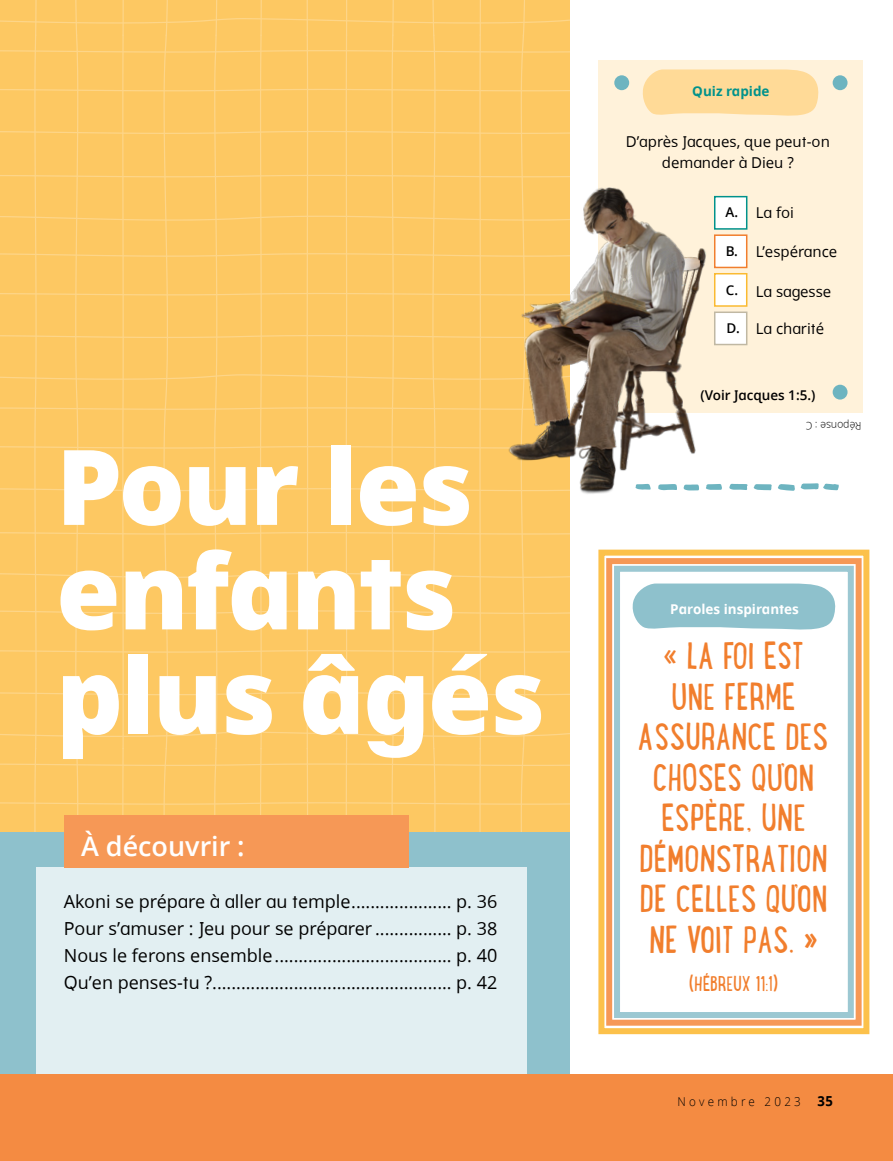
<style>
.page{position:relative;width:893px;height:1161px;background:#fff}
.page>*{position:absolute;margin:0;border:0;box-sizing:border-box;transform-origin:0 0}
.t1{font:800 104.55px/104.6px "Dots Solidlds Lat";letter-spacing:-.025em;color:#fff}
.t2{font:40.5px/40.5px "Lunch Box";letter-spacing:-.01em;color:#f17e2d;text-align:center}
.t3{font:600 27px "Dots Solidlds Lat";color:#fff}
.p2{font:22.5px "Lunch Box";letter-spacing:-.01em;color:#f17e2d}
.p2_title_toc_ul-1{font:18px "Dots Solidlds Lat";color:#000}
.p2_ALPHA-1{font:15px/20.7px "Dots Solidlds Lat";color:#000;text-align:center}
.p2-2{font:600 13.5px "Dots Solidlds Lat";color:#000}
.h2_white{font:700 13.5px "Dots Solidlds Lat";color:#fff}
.h2_teal{font:700 13.5px "Dots Solidlds Lat";color:#00928b}
.t4{font:300 12.3px "Dots Solidlds Lat";letter-spacing:.28em;color:#000;scale:.95 1}
.t5{font:300 10.5px "Dots Solidlds Lat";color:#000}
.s1{font-weight:700;font-size:13.8px}
</style>
<div class="page">
<div style="left:0;top:823px;width:570px;height:338px;background:#8ec1cc"></div>
<svg style="left:0;top:36px;width:570px;height:712px;fill:#fdc862"></svg>
<svg style="left:0;top:748px;width:570px;height:83px;fill:#fdc862"></svg>
<svg style="left:0;top:0;width:570px;height:36px"></svg>
<div style="left:0;top:1074px;width:893px;height:87px;background:#f48b42"></div>
<svg style="left:714px;top:484px;width:8px;height:6px"></svg>
<svg style="left:729px;top:483px;width:110px;height:8px"></svg>
<div style="left:37px;top:868px;width:490px;height:206px;background:#e2eff2"></div>
<div style="left:65px;top:815px;width:344px;height:53px;background:#f69856"></div>
<div style="left:598px;top:60px;width:265px;height:352px;background:#fff2da"></div>
<svg style="left:642px;top:69px;width:177px;height:47px"></svg>
<div style="left:714px;top:196px;width:33px;height:34px;background:#fff;border:2px solid #00928b"></div>
<div style="left:714px;top:311px;width:33px;height:34px;background:#fff;border:2px solid #c0b8a3"></div>
<div style="left:714px;top:234px;width:33px;height:34px;background:#fff;border:2px solid #f17e2d"></div>
<div style="left:714px;top:273px;width:33px;height:34px;background:#fff;border:2px solid #faba31"></div>
<div style="left:598px;top:550px;width:271px;height:484px;border:6px solid #fcc14b"></div>
<div style="left:606px;top:558px;width:256px;height:468px;border:6px solid #f69856"></div>
<div style="left:614px;top:566px;width:240px;height:452px;border:6px solid #9cc8d2"></div>
<svg style="left:632px;top:583px;width:204px;height:47px"></svg>
<img style="left:502px;top:185px;width:212px;height:315px">
<div style="left:614px;top:75px;width:15px;height:15px;background:#6db4c0;border-radius:50%"></div>
<div style="left:833px;top:75px;width:14px;height:15px;background:#6db4c0;border-radius:50%"></div>
<div style="left:833px;top:385px;width:14px;height:15px;background:#6db4c0;border-radius:50%"></div>
<p class="t1" style="left:56px;top:437px;width:491px">Pour les enfants plus âgés</p>
<p class="t3" style="left:81px;top:826px;width:165px">À découvrir :</p>
<p class="p2_title_toc_ul-1" style="left:64px;top:888px;width:435px">Akoni se prépare à aller au temple..................... p. 36</p>
<p class="p2_title_toc_ul-1" style="left:64px;top:915px;width:435px">Pour s’amuser : Jeu pour se préparer ................ p. 38</p>
<p class="p2_title_toc_ul-1" style="left:64px;top:942px;width:435px">Nous le ferons ensemble..................................... p. 40</p>
<p class="p2_title_toc_ul-1" style="left:64px;top:969px;width:435px">Qu’en penses-tu ?.................................................. p. 42</p>
<p class="h2_teal" style="left:692px;top:81px;width:79px">Quiz rapide</p>
<p class="p2_ALPHA-1" style="left:626px;top:131px;width:206px">D’après Jacques, que peut-on demander à Dieu ?</p>
<p class="p2-2" style="left:726px;top:202px;width:14px">A.</p>
<p class="p2-2" style="left:726px;top:241px;width:14px">B.</p>
<p class="p2-2" style="left:726px;top:280px;width:14px">C.</p>
<p class="p2-2" style="left:727px;top:318px;width:15px">D.</p>
<p class="p2_ALPHA-1" style="left:756px;top:203px;width:40px">La foi</p>
<p class="p2_ALPHA-1" style="left:756px;top:242px;width:83px">L’espérance</p>
<p class="p2_ALPHA-1" style="left:756px;top:281px;width:77px">La sagesse</p>
<p class="p2_ALPHA-1" style="left:756px;top:319px;width:70px">La charité</p>
<p class="p2-2" style="left:700px;top:385px;width:116px">(Voir Jacques 1:5.)</p>
<p class="t5" style="left:862px;top:433px;width:57px;rotate:-180deg">Réponse : C</p>
<p class="h2_white" style="left:670px;top:599px;width:130px">Paroles inspirantes</p>
<p class="t2" style="left:639px;top:634px;width:191px">« LA FOI EST<br>UNE FERME<br>ASSURANCE DES<br>CHOSES QU’ON<br>ESPÈRE, UNE<br>DÉMONSTRATION<br>DE CELLES QU’ON<br>NE VOIT PAS. »</p>
<p class="p2" style="left:689px;top:968px;width:91px">(HÉBREUX 11:1)</p>
<p class="t4" style="left:678px;top:1092px;width:165px">Novembre 2023 <span class="s1">35</span></p>
</div>
